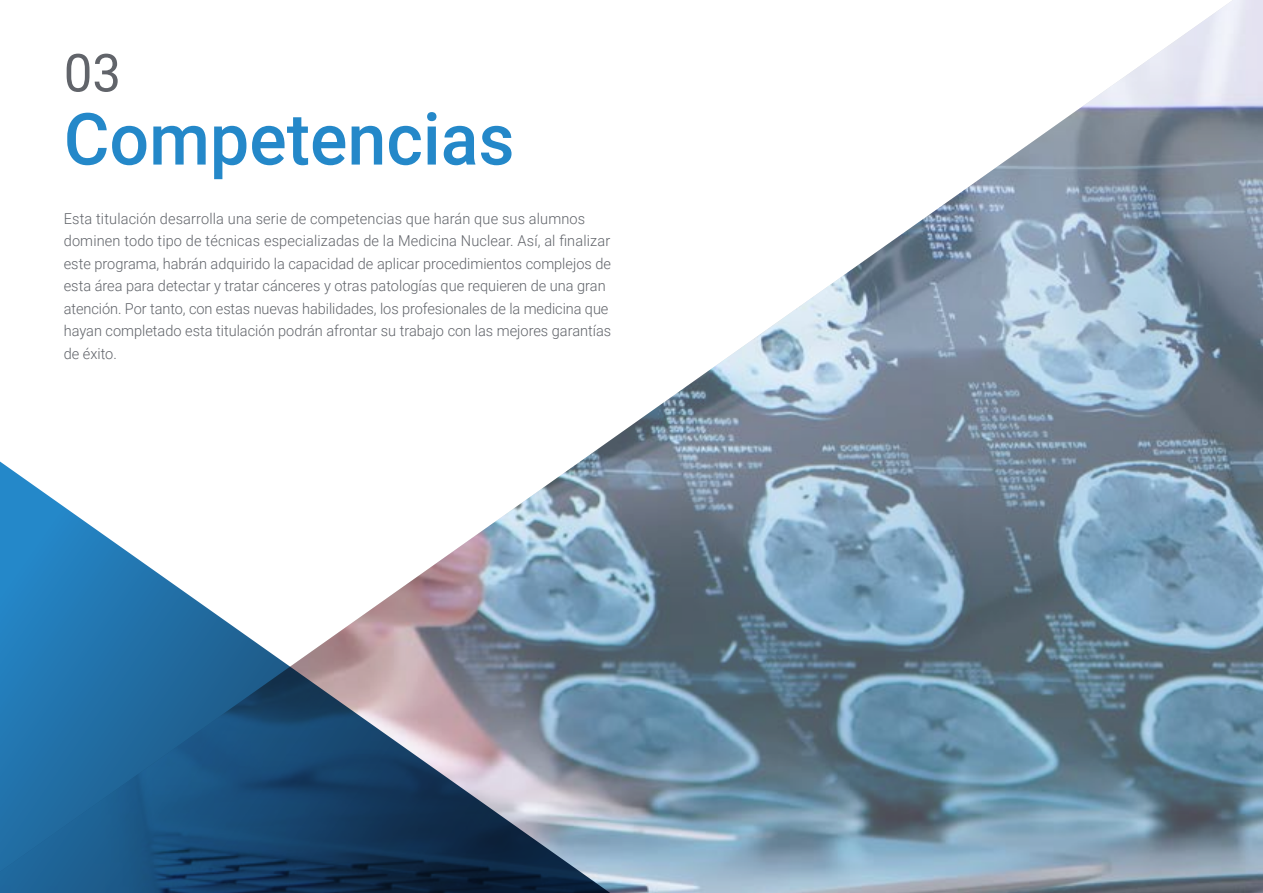
<style>
.page{position:relative;width:1263px;height:893px;background:#fff}
.page>*{position:absolute;margin:0;border:0;box-sizing:border-box;transform-origin:0 0}
.t1{font:500 72px "Roboto";color:#2488c9}
.t2{font:52.5px "Roboto";color:#61646a}
.t3{font:300 15px/22.5px "Roboto";color:#61646a}
</style>
<div class="page">
<img style="left:602px;top:0;width:661px;height:893px">
<svg style="left:0;top:446px;width:640px;height:447px"></svg>
<h2 class="t2" style="left:64px;top:36px;width:59px">03</h2>
<h1 class="t1" style="left:64px;top:89px;width:452px">Competencias</h1>
<p class="t3" style="left:64px;top:207px;width:549px">Esta titulación desarrolla una serie de competencias que harán que sus alumnos dominen todo tipo de técnicas especializadas de la Medicina Nuclear. Así, al finalizar este programa, habrán adquirido la capacidad de aplicar procedimientos complejos de esta área para detectar y tratar cánceres y otras patologías que requieren de una gran atención. Por tanto, con estas nuevas habilidades, los profesionales de la medicina que hayan completado esta titulación podrán afrontar su trabajo con las mejores garantías de éxito.</p>
</div>
